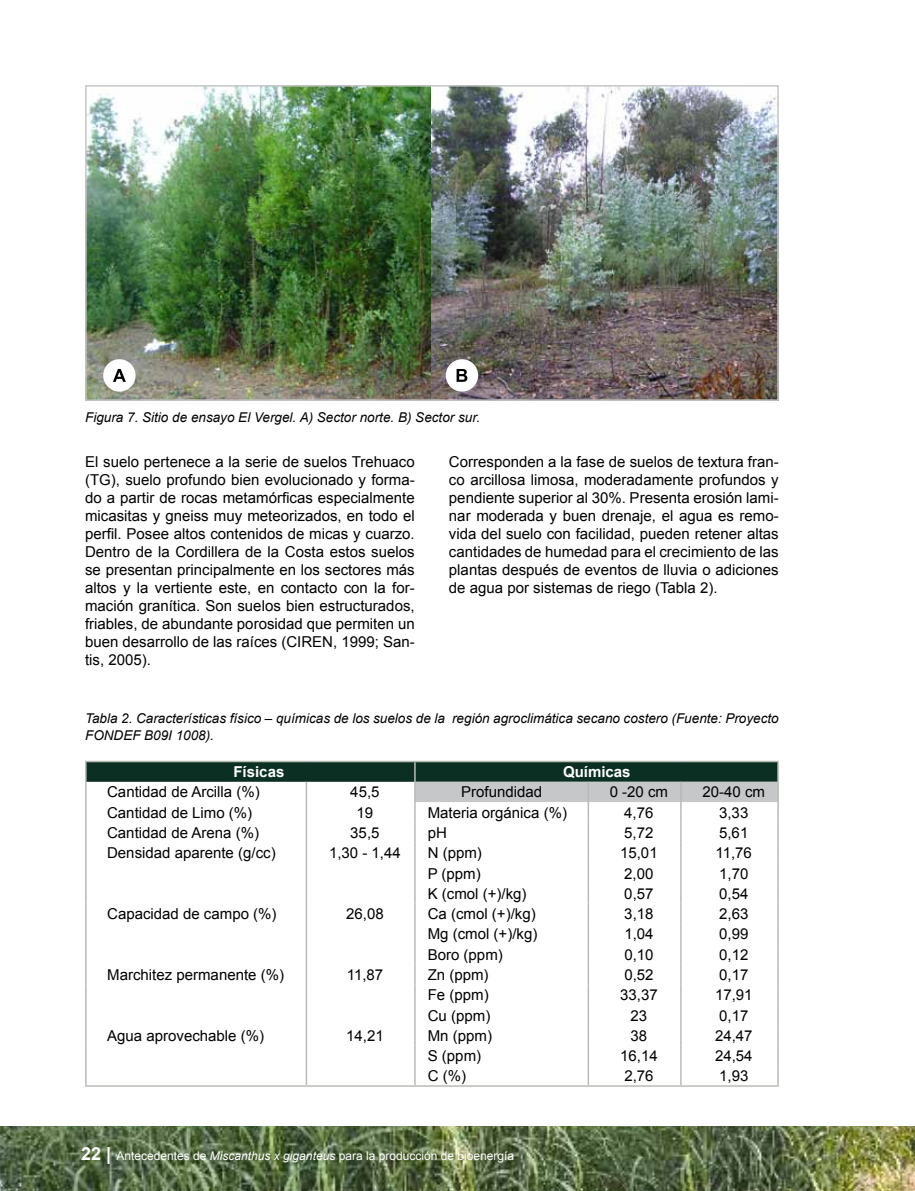
<style>
.page{position:relative;width:915px;height:1191px;background:#fff}
.page>*{position:absolute;margin:0;border:0;box-sizing:border-box;transform-origin:0 0}
.t1{font:15px/18px "Arial";color:#000;text-align:justify}
.t2{font:700 15px "Arial";color:#fff}
.t3{font:italic 13.5px/16.2px "Arial";color:#000}
.t4{font:12px "Arial";color:#fff}
.s1{font-weight:700;font-size:18px}
.s2{font-style:italic}
</style>
<div class="page">
<img style="left:0;top:1126px;width:914px;height:65px">
<hr style="left:85px;top:782px;width:2px;height:20px;background:#b7bbb5">
<hr style="left:85px;top:802px;width:2px;height:20px;background:#b7bbb5">
<hr style="left:85px;top:822px;width:2px;height:20px;background:#b7bbb5">
<hr style="left:85px;top:842px;width:2px;height:21px;background:#b7bbb5">
<hr style="left:85px;top:863px;width:2px;height:20px;background:#b7bbb5">
<hr style="left:85px;top:883px;width:2px;height:20px;background:#b7bbb5">
<hr style="left:85px;top:903px;width:2px;height:20px;background:#b7bbb5">
<hr style="left:85px;top:923px;width:2px;height:21px;background:#b7bbb5">
<hr style="left:85px;top:944px;width:2px;height:20px;background:#b7bbb5">
<hr style="left:85px;top:964px;width:2px;height:20px;background:#b7bbb5">
<hr style="left:85px;top:984px;width:2px;height:21px;background:#b7bbb5">
<hr style="left:85px;top:1005px;width:2px;height:20px;background:#b7bbb5">
<hr style="left:85px;top:1025px;width:2px;height:20px;background:#b7bbb5">
<hr style="left:85px;top:1045px;width:2px;height:20px;background:#b7bbb5">
<hr style="left:85px;top:1065px;width:2px;height:20px;background:#b7bbb5">
<hr style="left:85px;top:1085px;width:221px;height:1px;background:#b7bbb5">
<hr style="left:306px;top:1085px;width:109px;height:1px;background:#b7bbb5">
<hr style="left:415px;top:1085px;width:173px;height:1px;background:#b7bbb5">
<hr style="left:588px;top:1085px;width:92px;height:1px;background:#b7bbb5">
<hr style="left:680px;top:1085px;width:98px;height:1px;background:#b7bbb5">
<hr style="left:85px;top:760px;width:221px;height:2px;background:#b7bbb5">
<hr style="left:85px;top:762px;width:2px;height:20px;background:#b7bbb5">
<hr style="left:306px;top:760px;width:109px;height:2px;background:#b7bbb5">
<hr style="left:415px;top:760px;width:173px;height:2px;background:#b7bbb5">
<hr style="left:588px;top:760px;width:92px;height:2px;background:#b7bbb5">
<hr style="left:680px;top:760px;width:98px;height:2px;background:#b7bbb5">
<svg style="left:86px;top:761px;width:692px;height:324px"></svg>
<img style="left:88px;top:88px;width:344px;height:310px">
<img style="left:432px;top:88px;width:343px;height:310px">
<div style="left:85px;top:85px;width:693px;height:316px;border:2px solid #c6c7c8"></div>
<div style="left:103px;top:359px;width:32px;height:32px;background:#fff;border-radius:50%"></div>
<svg style="left:113px;top:369px;width:13px;height:13px"></svg>
<div style="left:445px;top:359px;width:33px;height:32px;background:#fff;border-radius:50%"></div>
<svg style="left:456px;top:369px;width:11px;height:13px"></svg>
<p class="t3" style="left:85px;top:410px;width:396px">Figura 7. Sitio de ensayo El Vergel. A) Sector norte. B) Sector sur.</p>
<p class="t1" style="left:85px;top:453px;width:331px">El suelo pertenece a la serie de suelos Trehuaco (TG), suelo profundo bien evolucionado y forma&shy;do a partir de rocas metamórficas especialmente micasitas y gneiss muy meteorizados, en todo el perfil. Posee altos contenidos de micas y cuarzo.<br>Dentro de la Cordillera de la Costa estos suelos se presentan principalmente en los sectores más altos y la vertiente este, en contacto con la for&shy;mación granítica. Son suelos bien estructurados, friables, de abundante porosidad que permiten un buen desarrollo de las raíces (CIREN, 1999; San&shy;tis, 2005).</p>
<p class="t1" style="left:449px;top:453px;width:331px">Corresponden a la fase de suelos de textura fran&shy;co arcillosa limosa, moderadamente profundos y pendiente superior al 30%. Presenta erosión lami&shy;nar moderada y buen drenaje, el agua es remo&shy;vida del suelo con facilidad, pueden retener altas cantidades de humedad para el crecimiento de las plantas después de eventos de lluvia o adiciones de agua por sistemas de riego (Tabla 2).</p>
<p class="t3" style="left:85px;top:710px;width:695px">Tabla 2. Características físico – químicas de los suelos de la región agroclimática secano costero (Fuente: Proyecto<br>FONDEF B09I 1008).</p>
<p class="t2" style="left:233px;top:762px;width:52px">Físicas</p>
<p class="t2" style="left:563px;top:762px;width:69px">Químicas</p>
<p class="t1" style="left:107px;top:783px;width:154px">Cantidad de Arcilla (%)</p>
<p class="t1" style="left:350px;top:783px;width:31px">45,5</p>
<p class="t1" style="left:461px;top:783px;width:82px">Profundidad</p>
<p class="t1" style="left:609px;top:783px;width:60px">0 -20 cm</p>
<p class="t1" style="left:702px;top:783px;width:64px">20-40 cm</p>
<p class="t1" style="left:107px;top:803px;width:147px">Cantidad de Limo (%)</p>
<p class="t1" style="left:356px;top:803px;width:18px">19</p>
<p class="t1" style="left:427px;top:803px;width:141px">Materia orgánica (%)</p>
<p class="t1" style="left:624px;top:803px;width:31px">4,76</p>
<p class="t1" style="left:718px;top:803px;width:31px">3,33</p>
<p class="t1" style="left:107px;top:824px;width:153px">Cantidad de Arena (%)</p>
<p class="t1" style="left:350px;top:824px;width:31px">35,5</p>
<p class="t1" style="left:427px;top:824px;width:21px">pH</p>
<p class="t1" style="left:624px;top:824px;width:31px">5,72</p>
<p class="t1" style="left:718px;top:824px;width:31px">5,61</p>
<p class="t1" style="left:107px;top:844px;width:170px">Densidad aparente (g/cc)</p>
<p class="t1" style="left:329px;top:844px;width:73px">1,30 - 1,44</p>
<p class="t1" style="left:427px;top:844px;width:56px">N (ppm)</p>
<p class="t1" style="left:620px;top:844px;width:39px">15,01</p>
<p class="t1" style="left:715px;top:844px;width:38px">11,76</p>
<p class="t1" style="left:427px;top:864px;width:55px">P (ppm)</p>
<p class="t1" style="left:624px;top:864px;width:31px">2,00</p>
<p class="t1" style="left:719px;top:864px;width:31px">1,70</p>
<p class="t1" style="left:427px;top:884px;width:100px">K (cmol (+)/kg)</p>
<p class="t1" style="left:624px;top:884px;width:31px">0,57</p>
<p class="t1" style="left:719px;top:884px;width:31px">0,54</p>
<p class="t1" style="left:107px;top:905px;width:171px">Capacidad de campo (%)</p>
<p class="t1" style="left:346px;top:905px;width:39px">26,08</p>
<p class="t1" style="left:427px;top:905px;width:109px">Ca (cmol (+)/kg)</p>
<p class="t1" style="left:624px;top:905px;width:31px">3,18</p>
<p class="t1" style="left:719px;top:905px;width:31px">2,63</p>
<p class="t1" style="left:427px;top:925px;width:111px">Mg (cmol (+)/kg)</p>
<p class="t1" style="left:624px;top:925px;width:31px">1,04</p>
<p class="t1" style="left:719px;top:925px;width:31px">0,99</p>
<p class="t1" style="left:427px;top:945px;width:77px">Boro (ppm)</p>
<p class="t1" style="left:624px;top:945px;width:31px">0,10</p>
<p class="t1" style="left:719px;top:945px;width:31px">0,12</p>
<p class="t1" style="left:107px;top:966px;width:178px">Marchitez permanente (%)</p>
<p class="t1" style="left:346px;top:966px;width:38px">11,87</p>
<p class="t1" style="left:427px;top:966px;width:62px">Zn (ppm)</p>
<p class="t1" style="left:624px;top:966px;width:31px">0,52</p>
<p class="t1" style="left:719px;top:966px;width:31px">0,17</p>
<p class="t1" style="left:427px;top:986px;width:62px">Fe (ppm)</p>
<p class="t1" style="left:620px;top:986px;width:39px">33,37</p>
<p class="t1" style="left:714px;top:986px;width:39px">17,91</p>
<p class="t1" style="left:427px;top:1006px;width:64px">Cu (ppm)</p>
<p class="t1" style="left:630px;top:1006px;width:18px">23</p>
<p class="t1" style="left:719px;top:1006px;width:31px">0,17</p>
<p class="t1" style="left:107px;top:1026px;width:158px">Agua aprovechable (%)</p>
<p class="t1" style="left:346px;top:1026px;width:39px">14,21</p>
<p class="t1" style="left:427px;top:1026px;width:66px">Mn (ppm)</p>
<p class="t1" style="left:630px;top:1026px;width:18px">38</p>
<p class="t1" style="left:714px;top:1026px;width:39px">24,47</p>
<p class="t1" style="left:427px;top:1047px;width:55px">S (ppm)</p>
<p class="t1" style="left:620px;top:1047px;width:39px">16,14</p>
<p class="t1" style="left:714px;top:1047px;width:39px">24,54</p>
<p class="t1" style="left:427px;top:1067px;width:40px">C (%)</p>
<p class="t1" style="left:624px;top:1067px;width:31px">2,76</p>
<p class="t1" style="left:719px;top:1067px;width:31px">1,93</p>
<p class="t4" style="left:81px;top:1148px;width:434px"><span class="s1">22 |</span> Antecedentes de <span class="s2">Miscanthus x giganteus</span> para la producción de bioenergía</p>
</div>
